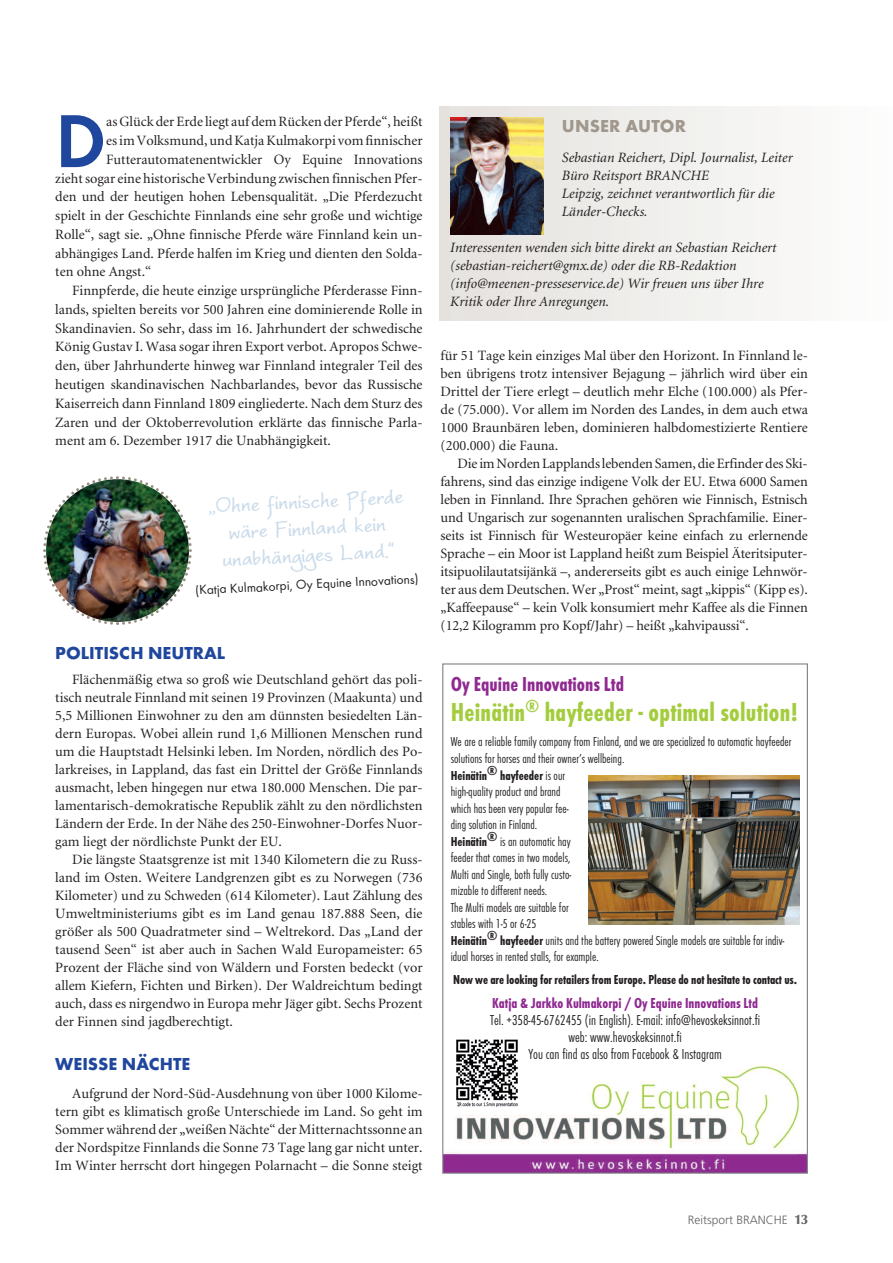
<style>
.page{position:relative;width:893px;height:1263px;background:#fff}
.page>*{position:absolute;margin:0;border:0;box-sizing:border-box;transform-origin:0 0}
.t1{font:700 77.85px "Function";color:#20479e}
.t2{font:700 27px/27px "Worstveld Sling";color:#cadbea;text-align:center;scale:1.1 1}
.t3{font:700 27px "Function Cond";letter-spacing:.01em;color:#a3cd3c}
.t4{font:700 21px "Function Cond";color:#8f2990}
.t5{font:800 18px "Function LH";color:#20479e}
.t6{font:800 18px "Function LH";letter-spacing:.01em;color:#a0988c}
.t7{font:300 15px/17.2px "Function Cond LH";color:#231f20;text-align:center}
.t8{font:700 15px "Function Cond";color:#8f2990}
.t9{font:14.25px/18px "Minion";color:#231f20;text-align:justify}
.t10{font:italic 14.25px/18px "Minion";color:#231f20}
.t11{font:300 13.5px/16.5px "Function Cond LH";color:#231f20}
.t12{font:700 13.5px "Function Cond";letter-spacing:-.01em;color:#231f20}
.t13{font:13.5px "Function";color:#231f20}
.t14{font:300 12px "Frutiger";color:#636366}
.s1{font-family:"Function Cond LH";font-weight:300}
.s2{font-family:"Function Cond";font-weight:700}
.s3{font-family:"Optima LT";font-weight:900;font-size:13.5px}
</style>
<div class="page">
<div style="left:440px;top:106px;width:453px;height:214px;background:linear-gradient(to right,#e0ddda,#fefffe)"></div>
<img style="left:451px;top:118px;width:93px;height:116px">
<img style="left:43px;top:476px;width:149px;height:149px">
<img style="left:444px;top:1064px;width:362px;height:108px">
<img style="left:588px;top:776px;width:211px;height:148px">
<img style="left:456px;top:1040px;width:63px;height:67px">
<h1 class="t1" style="left:55px;top:95px;width:53px">D</h1>
<p class="t9" style="left:106px;top:114px;width:318px">asGlück der Erde liegt auf dem Rücken derPferde“, heißt</p>
<p class="t9" style="left:106px;top:133px;width:318px">esim Volksmund, undKatjaKulmakorpi vom finnischer</p>
<p class="t9" style="left:106px;top:152px;width:318px">Futterautomatenentwickler Oy Equine Innovations</p>
<p class="t9" style="left:55px;top:170px;width:369px">ziehtsogar eine historischeVerbindung zwischen finnischen Pfer-</p>
<p class="t9" style="left:55px;top:189px;width:369px">den und der heutigen hohen Lebensqualität. „Die Pferdezucht</p>
<p class="t9" style="left:55px;top:208px;width:369px">spielt in der Geschichte Finnlands eine sehr große und wichtige</p>
<p class="t9" style="left:55px;top:227px;width:369px">Rolle“, sagt sie. „Ohne finnische Pferde wäre Finnland kein un-</p>
<p class="t9" style="left:55px;top:245px;width:369px">abhängiges Land. Pferde halfen im Krieg und dienten den Solda-</p>
<p class="t9" style="left:55px;top:264px;width:97px">ten ohne Angst.“</p>
<p class="t9" style="left:72px;top:283px;width:352px">Finnpferde, die heute einzige ursprüngliche Pferderasse Finn-</p>
<p class="t9" style="left:55px;top:302px;width:369px">lands, spielten bereits vor 500 Jahren eine dominierende Rolle in</p>
<p class="t9" style="left:55px;top:320px;width:369px">Skandinavien. So sehr, dass im 16. Jahrhundert der schwedische</p>
<p class="t9" style="left:55px;top:339px;width:369px">König Gustav I. Wasa sogar ihren Export verbot. Apropos Schwe-</p>
<p class="t9" style="left:55px;top:358px;width:369px">den, über Jahrhunderte hinweg war Finnland integraler Teil des</p>
<p class="t9" style="left:55px;top:377px;width:369px">heutigen skandinavischen Nachbarlandes, bevor das Russische</p>
<p class="t9" style="left:55px;top:395px;width:369px">Kaiserreich dann Finnland 1809 eingliederte. Nach dem Sturz des</p>
<p class="t9" style="left:55px;top:414px;width:369px">Zaren und der Oktoberrevolution erklärte das finnische Parla-</p>
<p class="t9" style="left:55px;top:433px;width:277px">ment am 6. Dezember 1917 die Unabhängigkeit.</p>
<h2 class="t2" style="left:207px;top:494px;width:180px;rotate:-3deg">„Ohne finnische Pferde wäre Finnland kein unabhängiges Land.“</h2>
<p class="t13" style="left:195px;top:582px;width:225px;rotate:-3deg">(Katja Kulmakorpi, Oy Equine Innovations)</p>
<p class="t5" style="left:55px;top:642px;width:172px">POLITISCH NEUTRAL</p>
<p class="t9" style="left:55px;top:672px;width:369px;text-indent:17px">Flächenmäßig etwa so groß wie Deutschland gehört das poli&shy;tisch neutrale Finnland mit seinen 19 Provinzen (Maakunta) und 5,5 Millionen Einwohner zu den am dünnsten besiedelten Län&shy;dern Europas. Wobei allein rund 1,6 Millionen Menschen rund um die Hauptstadt Helsinki leben. Im Norden, nördlich des Po&shy;larkreises, in Lappland, das fast ein Drittel der Größe Finnlands ausmacht, leben hingegen nur etwa 180.000 Menschen. Die par&shy;lamentarisch-demokratische Republik zählt zu den nördlichsten Ländern der Erde. In der Nähe des 250-Einwohner-Dorfes Nuor&shy;gam liegt der nördlichste Punkt der EU.</p>
<p class="t9" style="left:55px;top:852px;width:369px;text-indent:17px">Die längste Staatsgrenze ist mit 1340 Kilometern die zu Russ&shy;land im Osten. Weitere Landgrenzen gibt es zu Norwegen (736<br>Kilometer) und zu Schweden (614 Kilometer). Laut Zählung des Umweltministeriums gibt es im Land genau 187.888 Seen, die größer als 500 Quadratmeter sind – Weltrekord. Das „Land der tausend Seen“ ist aber auch in Sachen Wald Europameister: 65<br>Prozent der Fläche sind von Wäldern und Forsten bedeckt (vor allem Kiefern, Fichten und Birken). Der Waldreichtum bedingt auch, dass es nirgendwo in Europa mehr Jäger gibt. Sechs Prozent der Finnen sind jagdberechtigt.</p>
<p class="t5" style="left:55px;top:1053px;width:137px">WEISSE NÄCHTE</p>
<p class="t9" style="left:55px;top:1086px;width:369px;text-indent:17px">Aufgrund der Nord-Süd-Ausdehnung von über 1000 Kilome&shy;tern gibt es klimatisch große Unterschiede im Land. So geht im Sommer während der „weißen Nächte“ der Mitternachtssonne an der Nordspitze Finnlands die Sonne 73 Tage lang gar nicht unter.<br>Im Winter herrscht dort hingegen Polarnacht – die Sonne steigt</p>
<p class="t6" style="left:562px;top:115px;width:126px">UNSER AUTOR</p>
<p class="t10" style="left:562px;top:150px;width:232px">Sebastian Reichert, Dipl. Journalist, Leiter<br>Büro Reitsport BRANCHE<br>Leipzig, zeichnet verantwortlich für die<br>Länder-Checks.</p>
<p class="t10" style="left:450px;top:240px;width:328px">Interessenten wenden sich bitte direkt an Sebastian Reichert (sebastian-reichert@gmx.de) oder die RB-Redaktion (info@meenen-presseservice.de) Wir freuen uns über Ihre Kritik oder Ihre Anregungen.</p>
<p class="t9" style="left:441px;top:348px;width:369px">für 51 Tage kein einziges Mal über den Horizont. In Finnland le&shy;ben übrigens trotz intensiver Bejagung – jährlich wird über ein Drittel der Tiere erlegt – deutlich mehr Elche (100.000) als Pfer&shy;de (75.000). Vor allem im Norden des Landes, in dem auch etwa 1000 Braunbären leben, dominieren halbdomestizierte Rentiere (200.000) die Fauna.</p>
<p class="t9" style="left:441px;top:456px;width:369px;text-indent:17px">Die imNordenLapplandslebendenSamen,dieErfinderdes Ski&shy;fahrens, sind das einzige indigene Volk der EU. Etwa 6000 Samen leben in Finnland. Ihre Sprachen gehören wie Finnisch, Estnisch und Ungarisch zur sogenannten uralischen Sprachfamilie. Einer&shy;seits ist Finnisch für Westeuropäer keine einfach zu erlernende Sprache – ein Moor ist Lappland heißt zum Beispiel Äteritsiputer&shy;itsipuolilautatsijänkä –, andererseits gibt es auch einige Lehnwör&shy;ter aus dem Deutschen. Wer „Prost“ meint, sagt „kippis“ (Kipp es). „Kaffeepause“ – kein Volk konsumiert mehr Kaffee als die Finnen (12,2 Kilogramm pro Kopf/Jahr) – heißt „kahvipaussi“.</p>
<h3 class="t4" style="left:451px;top:671px;width:175px">Oy Equine Innovations Ltd</h3>
<h2 class="t3" style="left:451px;top:696px;width:349px">Heinätin<sup>®</sup> hayfeeder - optimal solution!</h2>
<p class="t11" style="left:451px;top:733px;width:342px">We are a reliable family company from Finland, and we are specialized to automatic hayfeeder solutions for horses and their owner’s wellbeing.</p>
<p class="t12" style="left:451px;top:767px;width:116px">Heinätin® hayfeeder <span class="s1">is our</span></p>
<p class="t11" style="left:451px;top:783px;width:335px">high-quality product and brand<br>which has been very popular fee-<br>ding solution in Finland.<br><span class="s2">Heinätin</span><sup>®</sup> is an automatic hay<br>feeder that comes in two models,<br>Multi and Single, both fully custo-<br>mizable to different needs.<br>The Multi models are suitable for<br>stables with 1-5 or 6-25<br><span class="s2">Heinätin</span><sup>®</sup> <span class="s2">hayfeeder</span> units and the battery powered Single models are suitable for indiv&shy;idual horses in rented stalls, for example.</p>
<p class="t12" style="left:453px;top:972px;width:345px">Now we are looking for retailers from Europe. Please do not hesitate to contact us.</p>
<p class="t8" style="left:492px;top:993px;width:267px">Katja &amp; Jarkko Kulmakorpi / Oy Equine Innovations Ltd</p>
<p class="t7" style="left:490px;top:1011px;width:271px">Tel. +358-45-6762455 (in English). E-mail: info@hevoskeksinnot.fi web: www.hevoskeksinnot.fi<br>You can find as also from Facebook &amp; Instagram</p>
<p class="t14" style="left:688px;top:1215px;width:122px">Reitsport BRANCHE <span class="s3">13</span></p>
</div>
